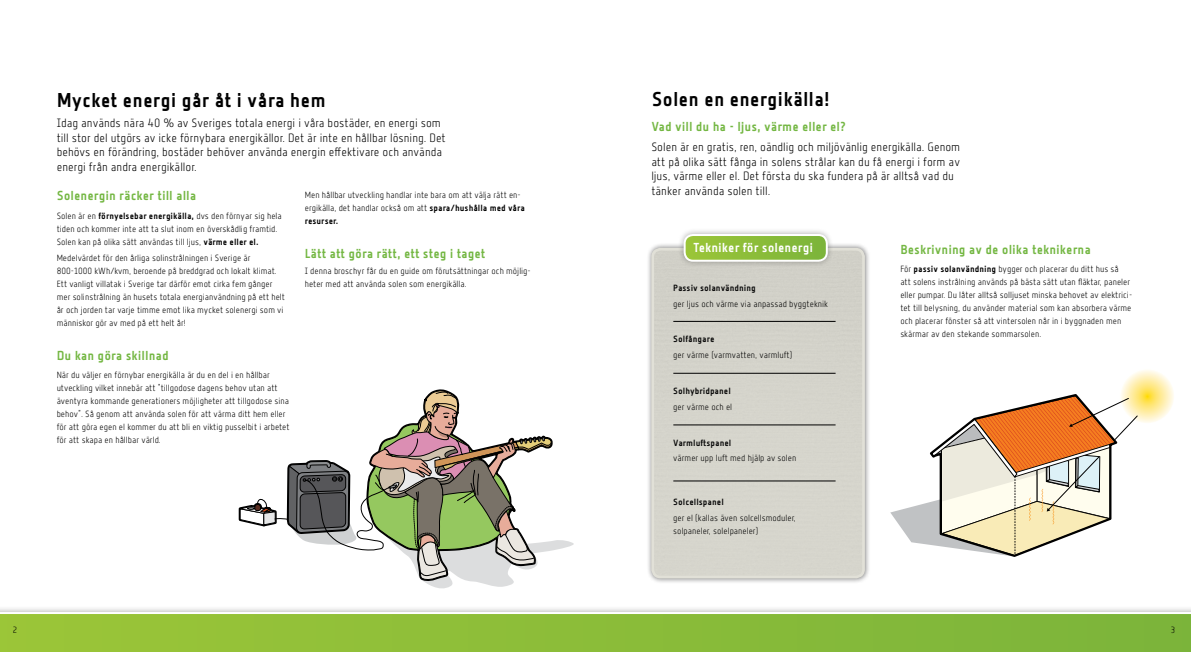
<style>
.page{position:relative;width:1191px;height:652px;background:#fff}
.page>*{position:absolute;margin:0;border:0;box-sizing:border-box;transform-origin:0 0}
.t1{font:20px "Florin Sans BD";color:#000}
.t2{font:13px "Florin Sans BD";color:#74b743}
.t3{font:13px "Florin Sans BD";color:#fff}
.t4{font:12px/14.5px "Florin Sans LT";color:#000}
.t5{font:9px/13px "Florin Sans LT";color:#000}
.t6{font:9px "Florin Sans BD";color:#080808}
.t7{font:9px "Florin Sans BD";color:#000}
.s1{font-family:"Florin Sans BD"}
</style>
<div class="page">
<svg style="left:238px;top:389px;width:336px;height:200px"></svg>
<div style="left:646px;top:242px;width:224px;height:342px;background:#000;opacity:.5"></div>
<div style="left:652px;top:249px;width:211px;height:328px;background:#d5d4cb"></div>
<div style="left:651px;top:248px;width:214px;height:330px;border:3px solid #e1e0d7;border-radius:8px"></div>
<div style="left:677px;top:228px;width:157px;height:40px;background:#000;opacity:.3"></div>
<svg style="left:684px;top:235px;width:143px;height:26px"></svg>
<div style="left:683px;top:234px;width:145px;height:28px;border:2px solid #fff;border-radius:9px"></div>
<hr style="left:673px;top:321px;width:162px;height:1px;background:#000">
<hr style="left:673px;top:373px;width:162px;height:1px;background:#000">
<hr style="left:673px;top:425px;width:162px;height:1px;background:#000">
<hr style="left:673px;top:481px;width:162px;height:1px;background:#000">
<svg style="left:890px;top:420px;width:244px;height:125px"></svg>
<svg style="left:928px;top:394px;width:192px;height:163px"></svg>
<svg style="left:1119px;top:369px;width:55px;height:54px"></svg>
<div style="left:0;top:606px;width:1191px;height:46px;background:#000;opacity:.3"></div>
<svg style="left:0;top:612px;width:1191px;height:40px"></svg>
<h1 class="t1" style="left:57px;top:88px;width:271px">Mycket energi går åt i våra hem</h1>
<p class="t4" style="left:57px;top:116px;width:390px">Idag används nära 40 % av Sveriges totala energi i våra bostäder, en energi som till stor del utgörs av icke förnybara energikällor. Det är inte en hållbar lösning. Det behövs en förändring, bostäder behöver använda energin effektivare och använda energi från andra energikällor.</p>
<p class="t5" style="left:305px;top:188px;width:222px">Men hållbar utveckling handlar inte bara om att välja rätt en&shy;ergikälla, det handlar också om att <span class="s1">spara/hushålla med våra</span></p>
<p class="t7" style="left:305px;top:216px;width:35px">resurser.</p>
<h2 class="t2" style="left:305px;top:246px;width:182px">Lätt att göra rätt, ett steg i taget</h2>
<p class="t5" style="left:305px;top:264px;width:227px">I denna broschyr får du en guide om förutsättningar och möjlig&shy;heter med att använda solen som energikälla.</p>
<h2 class="t2" style="left:57px;top:188px;width:141px">Solenergin räcker till alla</h2>
<p class="t5" style="left:57px;top:209px;width:226px">Solen är en <span class="s1">förnyelsebar energikälla,</span> dvs den förnyar sig hela tiden och kommer inte att ta slut inom en överskådlig framtid.<br>Solen kan på olika sätt användas till ljus, <span class="s1">värme eller el.</span></p>
<p class="t5" style="left:57px;top:251px;width:230px">Medelvärdet för den årliga solinstrålningen i Sverige är 800-1000 kWh/kvm, beroende på breddgrad och lokalt klimat.<br>Ett vanligt villatak i Sverige tar därför emot cirka fem gånger mer solinstrålning än husets totala energianvändning på ett helt år och jorden tar varje timme emot lika mycket solenergi som vi människor gör av med på ett helt år!</p>
<h2 class="t2" style="left:57px;top:348px;width:114px">Du kan göra skillnad</h2>
<p class="t5" style="left:57px;top:368px;width:234px">När du väljer en förnybar energikälla är du en del i en hållbar utveckling vilket innebär att ”tillgodose dagens behov utan att äventyra kommande generationers möjligheter att tillgodose sina behov”. Så genom att använda solen för att värma ditt hem eller för att göra egen el kommer du att bli en viktig pusselbit i arbetet för att skapa en hållbar värld.</p>
<h1 class="t1" style="left:651px;top:88px;width:180px">Solen en energikälla!</h1>
<h2 class="t2" style="left:651px;top:119px;width:196px">Vad vill du ha - ljus, värme eller el?</h2>
<h3 class="t4" style="left:651px;top:140px;width:310px">Solen är en gratis, ren, oändlig och miljövänlig energikälla. Genom att på olika sätt fånga in solens strålar kan du få energi i form av ljus, värme eller el. Det första du ska fundera på är alltså vad du tänker använda solen till.</h3>
<h2 class="t3" style="left:693px;top:240px;width:121px">Tekniker för solenergi</h2>
<p class="t6" style="left:673px;top:283px;width:84px">Passiv solanvändning</p>
<p class="t5" style="left:673px;top:297px;width:156px">ger ljus och värme via anpassad byggteknik</p>
<p class="t6" style="left:673px;top:334px;width:43px">Solfångare</p>
<p class="t5" style="left:673px;top:348px;width:120px">ger värme (varmvatten, varmluft)</p>
<p class="t6" style="left:673px;top:386px;width:59px">Solhybridpanel</p>
<p class="t5" style="left:673px;top:400px;width:60px">ger värme och el</p>
<p class="t6" style="left:673px;top:437px;width:60px">Varmluftspanel</p>
<p class="t5" style="left:673px;top:452px;width:125px">värmer upp luft med hjälp av solen</p>
<p class="t6" style="left:673px;top:496px;width:52px">Solcellspanel</p>
<p class="t5" style="left:673px;top:511px;width:124px">ger el (kallas även solcellsmoduler, solpaneler, solelpaneler)</p>
<h2 class="t2" style="left:900px;top:242px;width:192px">Beskrivning av de olika teknikerna</h2>
<p class="t5" style="left:900px;top:263px;width:233px">För <span class="s1">passiv solanvändning</span> bygger och placerar du ditt hus så<br>att solens instrålning används på bästa sätt utan fläktar, paneler eller pumpar. Du låter alltså solljuset minska behovet av elektrici&shy;tet till belysning, du använder material som kan absorbera värme och placerar fönster så att vintersolen når in i byggnaden men skärmar av den stekande sommarsolen.</p>
<p class="t5" style="left:13px;top:623px;width:6px">2</p>
<p class="t5" style="left:1171px;top:623px;width:6px">3</p>
</div>
